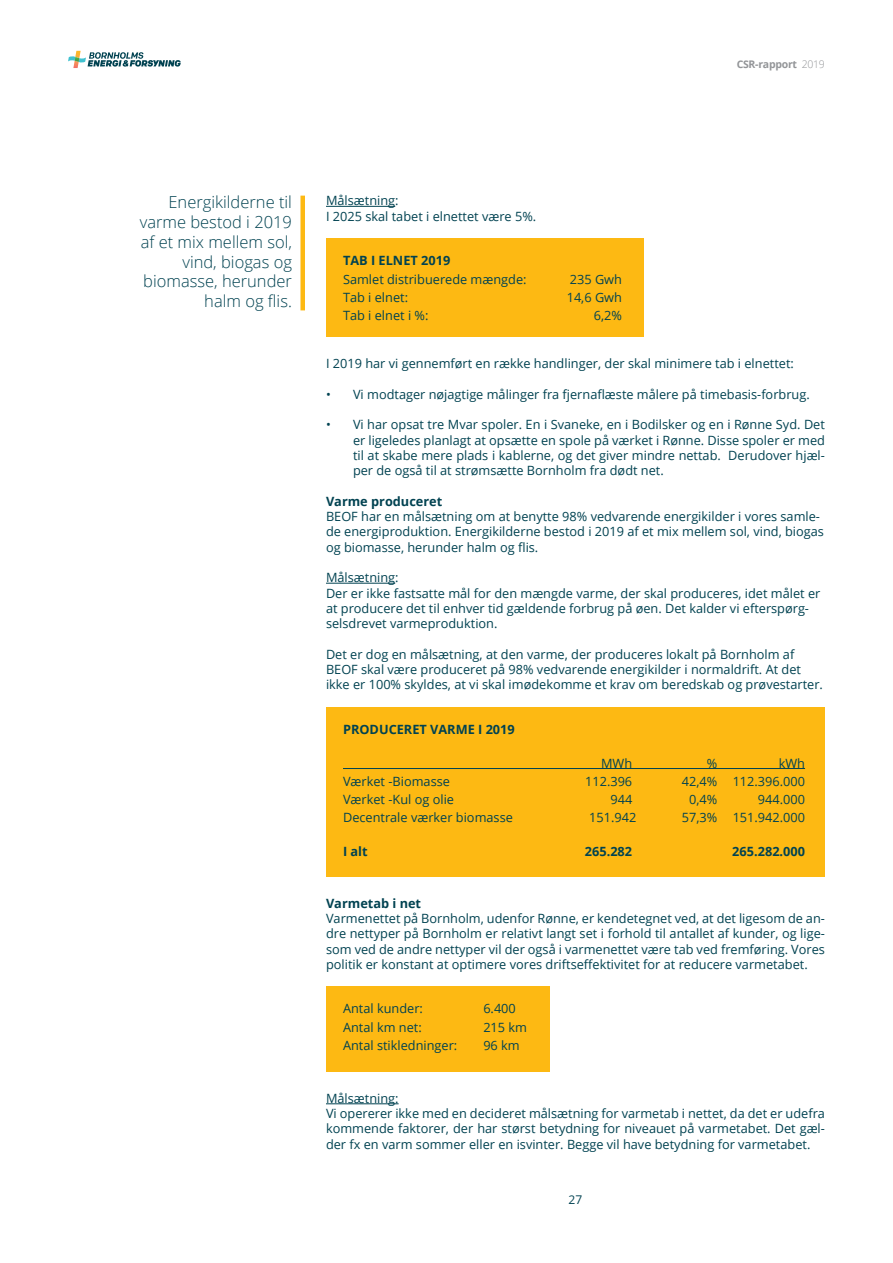
<style>
.page{position:relative;width:893px;height:1263px;background:#fff}
.page>*{position:absolute;margin:0;border:0;box-sizing:border-box;transform-origin:0 0}
.t1{font:300 16.5px/19.8px "Open Sans";color:#004251;text-align:right}
.t2{font:12.75px/15.3px "Open Sans";color:#004251}
.t3{font:700 12.75px "Open Sans";color:#004251}
.t4{font:12px "Open Sans";color:#004251}
.t5{font:700 10.5px "Open Sans";letter-spacing:-.025em;color:#939598}
.s1{font-weight:300}
</style>
<div class="page">
<svg style="left:68px;top:51px;width:113px;height:17px"></svg>
<hr style="left:326px;top:206px;width:69px;height:1px;background:#004251">
<hr style="left:326px;top:583px;width:69px;height:1px;background:#004251">
<hr style="left:326px;top:1103px;width:73px;height:1px;background:#004251">
<div style="left:326px;top:238px;width:318px;height:99px;background:#fdb913"></div>
<div style="left:326px;top:707px;width:499px;height:170px;background:#fdb913"></div>
<hr style="left:343px;top:768px;width:462px;height:1px;background:#004251">
<div style="left:326px;top:987px;width:224px;height:85px;background:#fdb913"></div>
<div style="left:300px;top:196px;width:5px;height:114px;background:#fdb913"></div>
<p class="t5" style="left:737px;top:57px;width:90px">CSR-rapport <span class="s1">2019</span></p>
<p class="t1" style="left:140px;top:192px;width:154px">Energikilderne til varme bestod i 2019 af et mix mellem sol, vind, biogas og biomasse, herunder halm og flis.</p>
<p class="t2" style="left:326px;top:193px;width:212px">Målsætning:<br>I 2025 skal tabet i elnettet være 5%.</p>
<p class="t3" style="left:343px;top:252px;width:109px">TAB I ELNET 2019</p>
<p class="t2" style="left:343px;top:271px;width:185px">Samlet distribuerede mængde:</p>
<p class="t2" style="left:570px;top:271px;width:54px">235 Gwh</p>
<p class="t2" style="left:343px;top:289px;width:67px">Tab i elnet:</p>
<p class="t2" style="left:567px;top:289px;width:57px">14,6 Gwh</p>
<p class="t2" style="left:343px;top:308px;width:87px">Tab i elnet i %:</p>
<p class="t2" style="left:594px;top:308px;width:30px">6,2%</p>
<p class="t2" style="left:326px;top:355px;width:469px">I 2019 har vi gennemført en række handlinger, der skal minimere tab i elnettet:</p>
<p class="t2" style="left:326px;top:386px;width:485px">• Vi modtager nøjagtige målinger fra fjernaflæste målere på timebasis-forbrug.</p>
<p class="t2" style="left:353px;top:417px;width:473px;text-align:justify;text-indent:-27px">• Vi har opsat tre Mvar spoler. En i Svaneke, en i Bodilsker og en i Rønne Syd. Det er ligeledes planlagt at opsætte en spole på værket i Rønne. Disse spoler er med til at skabe mere plads i kablerne, og det giver mindre nettab. Derudover hjæl&shy;per de også til at strømsætte Bornholm fra dødt net.</p>
<p class="t3" style="left:326px;top:492px;width:118px">Varme produceret</p>
<p class="t2" style="left:326px;top:508px;width:499px">BEOF har en målsætning om at benytte 98% vedvarende energikilder i vores samle&shy;de energiproduktion. Energikilderne bestod i 2019 af et mix mellem sol, vind, biogas og biomasse, herunder halm og flis.</p>
<p class="t2" style="left:326px;top:570px;width:496px">Målsætning:<br>Der er ikke fastsatte mål for den mængde varme, der skal produceres, idet målet er at producere det til enhver tid gældende forbrug på øen. Det kalder vi efterspørg&shy;selsdrevet varmeproduktion.</p>
<p class="t2" style="left:326px;top:646px;width:498px">Det er dog en målsætning, at den varme, der produceres lokalt på Bornholm af<br>BEOF skal være produceret på 98% vedvarende energikilder i normaldrift. At det ikke er 100% skyldes, at vi skal imødekomme et krav om beredskab og prøvestarter.</p>
<p class="t3" style="left:343px;top:720px;width:173px">PRODUCERET VARME I 2019</p>
<p class="t2" style="left:601px;top:755px;width:33px">MWh</p>
<p class="t2" style="left:707px;top:755px;width:12px">%</p>
<p class="t2" style="left:779px;top:755px;width:28px">kWh</p>
<p class="t2" style="left:343px;top:773px;width:108px">Værket -Biomasse</p>
<p class="t2" style="left:585px;top:773px;width:49px">112.396</p>
<p class="t2" style="left:682px;top:773px;width:125px">42,4% 112.396.000</p>
<p class="t2" style="left:343px;top:791px;width:113px">Værket -Kul og olie</p>
<p class="t2" style="left:610px;top:791px;width:23px">944</p>
<p class="t2" style="left:689px;top:791px;width:30px">0,4%</p>
<p class="t2" style="left:758px;top:791px;width:49px">944.000</p>
<p class="t2" style="left:343px;top:810px;width:171px">Decentrale værker biomasse</p>
<p class="t2" style="left:589px;top:810px;width:49px">151.942</p>
<p class="t2" style="left:682px;top:810px;width:125px">57,3% 151.942.000</p>
<p class="t3" style="left:343px;top:842px;width:26px">I alt</p>
<p class="t3" style="left:585px;top:842px;width:49px">265.282</p>
<p class="t3" style="left:732px;top:842px;width:74px">265.282.000</p>
<p class="t3" style="left:326px;top:894px;width:97px">Varmetab i net</p>
<p class="t2" style="left:326px;top:910px;width:500px;text-align:justify">Varmenettet på Bornholm, udenfor Rønne, er kendetegnet ved, at det ligesom de an&shy;dre nettyper på Bornholm er relativt langt set i forhold til antallet af kunder, og lige&shy;som ved de andre nettyper vil der også i varmenettet være tab ved fremføring. Vores politik er konstant at optimere vores driftseffektivitet for at reducere varmetabet.</p>
<p class="t2" style="left:343px;top:1001px;width:81px">Antal kunder:</p>
<p class="t2" style="left:483px;top:1001px;width:34px">6.400</p>
<p class="t2" style="left:343px;top:1019px;width:80px">Antal km net:</p>
<p class="t2" style="left:483px;top:1019px;width:45px">215 km</p>
<p class="t2" style="left:343px;top:1037px;width:116px">Antal stikledninger:</p>
<p class="t2" style="left:483px;top:1037px;width:38px">96 km</p>
<p class="t2" style="left:326px;top:1090px;width:500px">Målsætning:<br>Vi opererer ikke med en decideret målsætning for varmetab i nettet, da det er udefra kommende faktorer, der har størst betydning for niveauet på varmetabet. Det gæl&shy;der fx en varm sommer eller en isvinter. Begge vil have betydning for varmetabet.</p>
<p class="t4" style="left:569px;top:1191px;width:15px">27</p>
</div>
